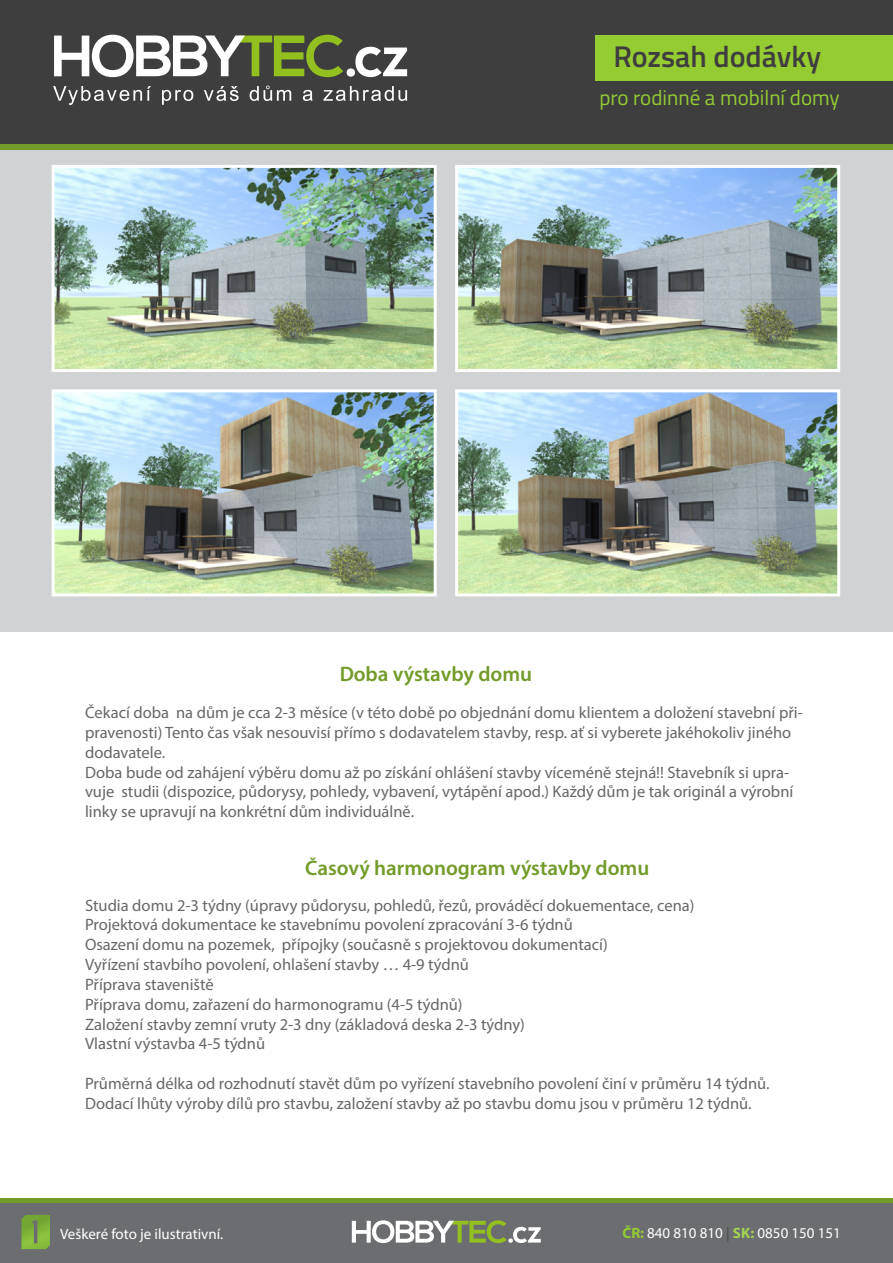
<style>
.page{position:relative;width:893px;height:1263px;background:#fff}
.page>*{position:absolute;margin:0;border:0;box-sizing:border-box;transform-origin:0 0}
.t1{font:600 30px "Titillium";color:#3e3e3f}
.t2{font:600 21px "Myriad Pro";color:#729b29}
.t3{font:21px "Titillium";color:#94cc32}
.t4{font:16.5px/19.8px "Myriad Pro";color:#67676a}
.t5{font:15px "Myriad Pro";color:#fff}
.s1{font-weight:700;color:#94cc32}
.s2{color:#4b4c4d}
.s3{font-weight:700;color:#a4d451}
</style>
<div class="page">
<div style="left:0;top:1198px;width:893px;height:5px;background:#729b29"></div>
<div style="left:0;top:1203px;width:893px;height:60px;background:#6c6d70"></div>
<svg style="left:21px;top:1215px;width:29px;height:34px"></svg>
<svg style="left:352px;top:1220px;width:189px;height:23px"></svg>
<div style="left:0;top:0;width:893px;height:145px;background:#3e3e3f"></div>
<div style="left:0;top:145px;width:893px;height:5px;background:#729b29"></div>
<svg style="left:54px;top:35px;width:353px;height:43px"></svg>
<svg style="left:53px;top:86px;width:98px;height:19px"></svg>
<svg style="left:162px;top:90px;width:31px;height:15px"></svg>
<svg style="left:204px;top:86px;width:35px;height:15px"></svg>
<svg style="left:250px;top:86px;width:41px;height:15px"></svg>
<svg style="left:303px;top:90px;width:10px;height:11px"></svg>
<svg style="left:323px;top:86px;width:84px;height:15px"></svg>
<div style="left:596px;top:35px;width:297px;height:46px;background:#94cc32"></div>
<div style="left:0;top:150px;width:893px;height:481px;background:#d1d2d4"></div>
<img style="left:56px;top:169px;width:377px;height:199px">
<div style="left:52px;top:165px;width:385px;height:207px;border:3px solid #fff"></div>
<img style="left:459px;top:169px;width:377px;height:199px">
<div style="left:455px;top:165px;width:385px;height:207px;border:3px solid #fff"></div>
<img style="left:56px;top:393px;width:377px;height:199px">
<div style="left:52px;top:389px;width:385px;height:207px;border:3px solid #fff"></div>
<img style="left:459px;top:393px;width:377px;height:199px">
<div style="left:455px;top:389px;width:385px;height:207px;border:3px solid #fff"></div>
<h1 class="t1" style="left:613px;top:34px;width:209px">Rozsah dodávky</h1>
<p class="t3" style="left:599px;top:82px;width:242px">pro rodinné a mobilní domy</p>
<p class="t2" style="left:339px;top:661px;width:194px">Doba výstavby domu</p>
<p class="t4" style="left:85px;top:702px;width:719px">Čekací doba na dům je cca 2-3 měsíce (v této době po objednání domu klientem a doložení stavební při&shy;pravenosti) Tento čas však nesouvisí přímo s dodavatelem stavby, resp. ať si vyberete jakéhokoliv jiného dodavatele.<br>Doba bude od zahájení výběru domu až po získání ohlášení stavby víceméně stejná!! Stavebník si upra&shy;vuje studii (dispozice, půdorysy, pohledy, vybavení, vytápění apod.) Každý dům je tak originál a výrobní linky se upravují na konkrétní dům individuálně.</p>
<p class="t2" style="left:305px;top:855px;width:346px">Časový harmonogram výstavby domu</p>
<p class="t4" style="left:85px;top:895px;width:611px">Studia domu 2-3 týdny (úpravy půdorysu, pohledů, řezů, prováděcí dokuementace, cena)<br>Projektová dokumentace ke stavebnímu povolení zpracování 3-6 týdnů<br>Osazení domu na pozemek, přípojky (současně s projektovou dokumentací)<br>Vyřízení stavbího povolení, ohlašení stavby … 4-9 týdnů<br>Příprava staveniště<br>Příprava domu, zařazení do harmonogramu (4-5 týdnů)<br>Založení stavby zemní vruty 2-3 dny (základová deska 2-3 týdny)<br>Vlastní výstavba 4-5 týdnů</p>
<p class="t4" style="left:85px;top:1073px;width:686px">Průměrná délka od rozhodnutí stavět dům po vyřízení stavebního povolení činí v průměru 14 týdnů.<br>Dodací lhůty výroby dílů pro stavbu, založení stavby až po stavbu domu jsou v průměru 12 týdnů.</p>
<p class="t5" style="left:60px;top:1224px;width:165px">Veškeré foto je ilustrativní.</p>
<p class="t5" style="left:622px;top:1223px;width:220px"><span class="s1">ČR:</span> 840 810 810 <span class="s2">|</span> <span class="s3">SK:</span> 0850 150 151</p>
</div>
